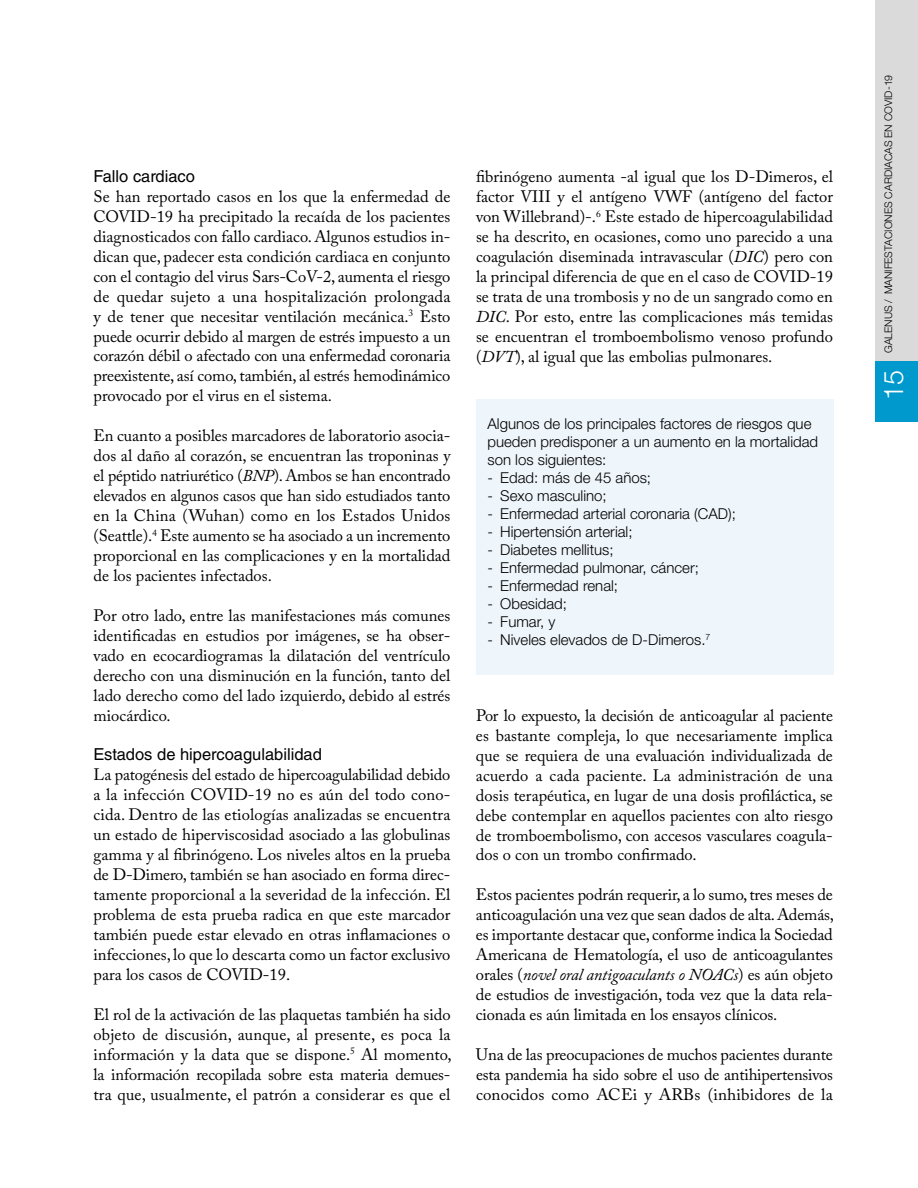
<style>
.page{position:relative;width:918px;height:1188px;background:#fff}
.page>*{position:absolute;margin:0;border:0;box-sizing:border-box;transform-origin:0 0}
.t1{font:300 27px "Helvetica Neue";color:#fff}
.t2{font:16.5px/20px "Adobe Caslon Pro";color:#000;text-align:justify}
.t3{font:16.5px "Helvetica LT Std";color:#000}
.t4{font:300 15px/18px "Helvetica Neue";color:#000}
.t5{font:300 10.5px "Helvetica Neue";color:#000}
.s1{font-style:italic}
</style>
<div class="page">
<div style="left:476px;top:400px;width:358px;height:275px;background:#eef5fb"></div>
<div style="left:875px;top:0;width:43px;height:412px;background:#dadada"></div>
<div style="left:875px;top:361px;width:43px;height:61px;background:#0099ce"></div>
<p class="t3" style="left:94px;top:167px;width:103px">Fallo cardiaco</p>
<p class="t2" style="left:94px;top:186px;width:359px">Se han reportado casos en los que la enfermedad de COVID-19 ha precipitado la recaída de los pacientes diagnosticados con fallo cardiaco. Algunos estudios in&shy;dican que, padecer esta condición cardiaca en conjunto con el contagio del virus Sars-CoV-2, aumenta el riesgo de quedar sujeto a una hospitalización prolongada y de tener que necesitar ventilación mecánica.<sup>3</sup> Esto puede ocurrir debido al margen de estrés impuesto a un corazón débil o afectado con una enfermedad coronaria preexistente, así como, también, al estrés hemodinámico provocado por el virus en el sistema.</p>
<p class="t2" style="left:94px;top:426px;width:358px">En cuanto a posibles marcadores de laboratorio asocia&shy;dos al daño al corazón, se encuentran las troponinas y el péptido natriurético (<span class="s1">BNP</span>). Ambos se han encontrado elevados en algunos casos que han sido estudiados tanto en la China (Wuhan) como en los Estados Unidos (Seattle).<sup>4</sup> Este aumento se ha asociado a un incremento proporcional en las complicaciones y en la mortalidad de los pacientes infectados.</p>
<p class="t2" style="left:94px;top:605px;width:358px">Por otro lado, entre las manifestaciones más comunes identificadas en estudios por imágenes, se ha obser&shy;vado en ecocardiogramas la dilatación del ventrículo derecho con una disminución en la función, tanto del lado derecho como del lado izquierdo, debido al estrés miocárdico.</p>
<p class="t3" style="left:94px;top:745px;width:230px">Estados de hipercoagulabilidad</p>
<p class="t2" style="left:94px;top:765px;width:358px">La patogénesis del estado de hipercoagulabilidad debido a la infección COVID-19 no es aún del todo cono&shy;cida. Dentro de las etiologías analizadas se encuentra un estado de hiperviscosidad asociado a las globulinas gamma y al fibrinógeno. Los niveles altos en la prueba de D-Dimero, también se han asociado en forma direc&shy;tamente proporcional a la severidad de la infección. El problema de esta prueba radica en que este marcador también puede estar elevado en otras inflamaciones o infecciones, lo que lo descarta como un factor exclusivo para los casos de COVID-19.</p>
<p class="t2" style="left:94px;top:1004px;width:360px">El rol de la activación de las plaquetas también ha sido objeto de discusión, aunque, al presente, es poca la información y la data que se dispone.<sup>5</sup> Al momento, la información recopilada sobre esta materia demues&shy;tra que, usualmente, el patrón a considerar es que el</p>
<p class="t2" style="left:476px;top:167px;width:359px">fibrinógeno aumenta -al igual que los D-Dimeros, el factor VIII y el antígeno VWF (antígeno del factor von Willebrand)-.<sup>6</sup> Este estado de hipercoagulabilidad se ha descrito, en ocasiones, como uno parecido a una coagulación diseminada intravascular (<span class="s1">DIC</span>) pero con la principal diferencia de que en el caso de COVID-19 se trata de una trombosis y no de un sangrado como en <span class="s1">DIC</span>. Por esto, entre las complicaciones más temidas se encuentran el tromboembolismo venoso profundo (<span class="s1">DVT</span>), al igual que las embolias pulmonares.</p>
<p class="t4" style="left:488px;top:414px;width:332px">Algunos de los principales factores de riesgos que pueden predisponer a un aumento en la mortalidad son los siguientes:</p>
<p class="t4" style="left:488px;top:468px;width:165px">- Edad: más de 45 años;</p>
<p class="t4" style="left:488px;top:486px;width:121px">- Sexo masculino;</p>
<p class="t4" style="left:488px;top:504px;width:250px">- Enfermedad arterial coronaria (CAD);</p>
<p class="t4" style="left:488px;top:522px;width:147px">- Hipertensión arterial;</p>
<p class="t4" style="left:488px;top:540px;width:128px">- Diabetes mellitus;</p>
<p class="t4" style="left:488px;top:558px;width:213px">- Enfermedad pulmonar, cáncer;</p>
<p class="t4" style="left:488px;top:576px;width:132px">- Enfermedad renal;</p>
<p class="t4" style="left:488px;top:594px;width:81px">- Obesidad;</p>
<p class="t4" style="left:488px;top:612px;width:69px">- Fumar, y</p>
<p class="t4" style="left:488px;top:630px;width:224px">- Niveles elevados de D-Dimeros.<sup>7</sup></p>
<p class="t2" style="left:476px;top:705px;width:358px">Por lo expuesto, la decisión de anticoagular al paciente es bastante compleja, lo que necesariamente implica que se requiera de una evaluación individualizada de acuerdo a cada paciente. La administración de una dosis terapéutica, en lugar de una dosis profiláctica, se debe contemplar en aquellos pacientes con alto riesgo de tromboembolismo, con accesos vasculares coagula&shy;dos o con un trombo confirmado.</p>
<p class="t2" style="left:476px;top:885px;width:360px">Estos pacientes podrán requerir, a lo sumo, tres meses de anticoagulación una vez que sean dados de alta. Además, es importante destacar que, conforme indica la Sociedad Americana de Hematología, el uso de anticoagulantes orales (<span class="s1">novel oral antigoaculants o NOACs</span>) es aún objeto de estudios de investigación, toda vez que la data rela&shy;cionada es aún limitada en los ensayos clínicos.</p>
<p class="t2" style="left:476px;top:1044px;width:358px">Una de las preocupaciones de muchos pacientes durante esta pandemia ha sido sobre el uso de antihipertensivos conocidos como ACEi y ARBs (inhibidores de la</p>
<p class="t5" style="left:882px;top:353px;width:280px;rotate:-90deg">GALENUS / MANIFESTACIONES CARDIACAS EN COVID-19</p>
<h1 class="t1" style="left:877px;top:400px;width:32px;rotate:-90deg">15</h1>
</div>
